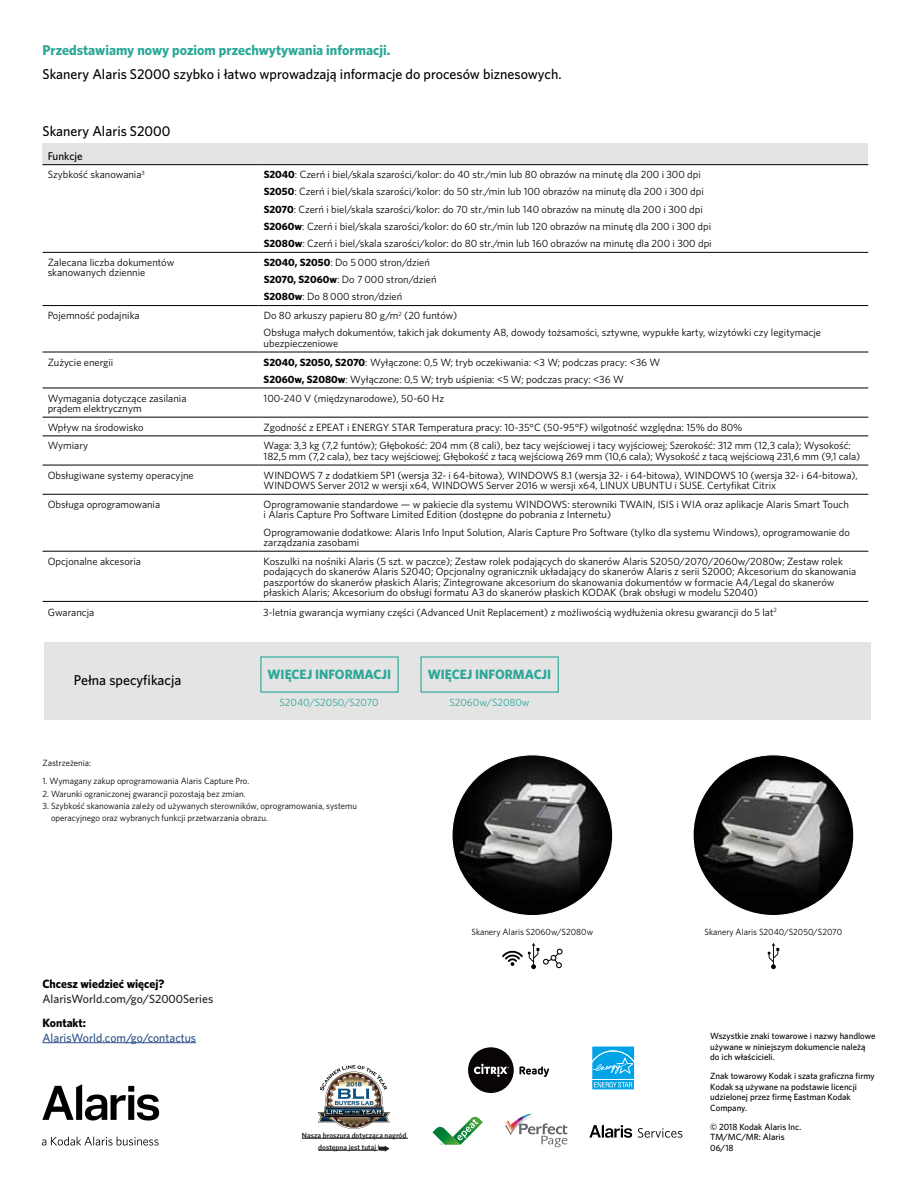
<style>
.page{position:relative;width:918px;height:1188px;background:#fff}
.page>*{position:absolute;margin:0;border:0;box-sizing:border-box;transform-origin:0 0}
.t1{font:500 14.25px "Whitney";color:#000}
.t2{font:700 14.25px "Whitney";color:#2ba798}
.t3{font:700 13.5px "Whitney";color:#2ba798}
.t4{font:500 12px "Whitney";color:#212121}
.t5{font:700 12px "Whitney";color:#000}
.t6{font:500 12px "Whitney";color:#2d528a}
.t7{font:500 11.25px "Whitney";color:#000}
.t8{font:10.5px/10.5px "Whitney";color:#000}
.t9{font:10.5px "Whitney";color:#2ba798}
.t10{font:9px/12px "Whitney";color:#000}
.t11{font:500 9px/10.5px "Whitney";color:#000}
.t12{font:600 7.5px/12px "Whitney";color:#212121;text-align:center}
.s1{font-weight:700}
</style>
<div class="page">
<div style="left:43px;top:143px;width:825px;height:22px;background:#e4e4e4"></div>
<svg style="left:43px;top:165px;width:825px;height:87px"></svg>
<svg style="left:43px;top:306px;width:825px;height:245px"></svg>
<svg style="left:43px;top:353px;width:825px;height:112px"></svg>
<hr style="left:259px;top:465px;width:609px;height:1px;background:#000">
<hr style="left:259px;top:494px;width:609px;height:1px;background:#000">
<hr style="left:43px;top:164px;width:216px;height:1px;background:#000">
<hr style="left:259px;top:551px;width:609px;height:1px;background:#000">
<hr style="left:259px;top:601px;width:609px;height:1px;background:#000">
<hr style="left:259px;top:164px;width:609px;height:1px;background:#000">
<hr style="left:43px;top:252px;width:216px;height:1px;background:#000">
<hr style="left:259px;top:252px;width:609px;height:1px;background:#000">
<hr style="left:43px;top:305px;width:216px;height:1px;background:#000">
<hr style="left:259px;top:305px;width:609px;height:1px;background:#000">
<hr style="left:43px;top:352px;width:216px;height:1px;background:#000">
<hr style="left:259px;top:352px;width:609px;height:1px;background:#000">
<hr style="left:43px;top:388px;width:216px;height:1px;background:#000">
<hr style="left:259px;top:388px;width:609px;height:1px;background:#000">
<hr style="left:43px;top:417px;width:216px;height:1px;background:#000">
<hr style="left:259px;top:417px;width:609px;height:1px;background:#000">
<hr style="left:43px;top:436px;width:216px;height:1px;background:#000">
<hr style="left:259px;top:436px;width:609px;height:1px;background:#000">
<hr style="left:43px;top:465px;width:216px;height:1px;background:#000">
<hr style="left:43px;top:494px;width:216px;height:1px;background:#000">
<hr style="left:43px;top:551px;width:216px;height:1px;background:#000">
<hr style="left:43px;top:601px;width:216px;height:1px;background:#000">
<svg style="left:468px;top:1047px;width:81px;height:46px"></svg>
<img style="left:452px;top:755px;width:161px;height:161px;border-radius:80px">
<img style="left:693px;top:755px;width:161px;height:161px;border-radius:80px">
<svg style="left:768px;top:943px;width:11px;height:26px"></svg>
<svg style="left:502px;top:943px;width:61px;height:26px"></svg>
<div style="left:45px;top:642px;width:826px;height:78px;background:#e4e4e4"></div>
<svg style="left:432px;top:1117px;width:51px;height:28px"></svg>
<svg style="left:592px;top:1046px;width:43px;height:1px"></svg>
<svg style="left:592px;top:1047px;width:43px;height:43px;background:#34b5ea"></svg>
<img style="left:318px;top:1065px;width:72px;height:64px">
<hr style="left:43px;top:1042px;width:153px;height:1px;background:#2d528a">
<svg style="left:505px;top:1114px;width:62px;height:33px"></svg>
<svg style="left:638px;top:1128px;width:44px;height:10px"></svg>
<svg style="left:589px;top:1125px;width:43px;height:13px"></svg>
<svg style="left:42px;top:1084px;width:117px;height:37px"></svg>
<svg style="left:42px;top:1137px;width:117px;height:9px"></svg>
<hr style="left:302px;top:1138px;width:106px;height:1px;background:#212121">
<hr style="left:318px;top:1150px;width:60px;height:1px;background:#212121">
<h1 class="t2" style="left:43px;top:40px;width:349px">Przedstawiamy nowy poziom przechwytywania informacji.</h1>
<h1 class="t1" style="left:43px;top:64px;width:521px">Skanery Alaris S2000 szybko i łatwo wprowadzają informacje do procesów biznesowych.</h1>
<h1 class="t1" style="left:43px;top:121px;width:130px">Skanery Alaris S2000</h1>
<p class="t7" style="left:48px;top:148px;width:37px">Funkcje</p>
<p class="t8" style="left:48px;top:169px;width:99px">Szybkość skanowania<sup>3</sup></p>
<p class="t8" style="left:264px;top:166px;width:450px;line-height:17.2px"><span class="s1">S2040</span>: Czerń i biel/skala szarości/kolor: do 40 str./min lub 80 obrazów na minutę dla 200 i 300 dpi <span class="s1">S2050</span>: Czerń i biel/skala szarości/kolor: do 50 str./min lub 100 obrazów na minutę dla 200 i 300 dpi <span class="s1">S2070</span>: Czerń i biel/skala szarości/kolor: do 70 str./min lub 140 obrazów na minutę dla 200 i 300 dpi <span class="s1">S2060w</span>: Czerń i biel/skala szarości/kolor: do 60 str./min lub 120 obrazów na minutę dla 200 i 300 dpi <span class="s1">S2080w</span>: Czerń i biel/skala szarości/kolor: do 80 str./min lub 160 obrazów na minutę dla 200 i 300 dpi</p>
<p class="t8" style="left:48px;top:257px;width:128px">Zalecana liczba dokumentów skanowanych dziennie</p>
<p class="t8" style="left:264px;top:253px;width:174px;line-height:17.2px"><span class="s1">S2040, S2050</span>: Do 5 000 stron/dzień<br><span class="s1">S2070, S2060w</span>: Do 7 000 stron/dzień<br><span class="s1">S2080w</span>: Do 8 000 stron/dzień</p>
<p class="t8" style="left:48px;top:310px;width:93px">Pojemność podajnika</p>
<p class="t8" style="left:264px;top:307px;width:559px;line-height:17.2px">Do 80 arkuszy papieru 80 g/m<sup>2</sup> (20 funtów)<br>Obsługa małych dokumentów, takich jak dokumenty A8, dowody tożsamości, sztywne, wypukłe karty, wizytówki czy legitymacje</p>
<p class="t8" style="left:264px;top:338px;width:76px">ubezpieczeniowe</p>
<p class="t8" style="left:48px;top:356px;width:67px">Zużycie energii</p>
<p class="t8" style="left:264px;top:353px;width:398px;line-height:17.2px"><span class="s1">S2040, S2050, S2070</span>: Wyłączone: 0,5 W; tryb oczekiwania: &lt;3 W; podczas pracy: &lt;36 W<br><span class="s1">S2060w, S2080w</span>: Wyłączone: 0,5 W; tryb uśpienia: &lt;5 W; podczas pracy: &lt;36 W</p>
<p class="t8" style="left:48px;top:392px;width:140px">Wymagania dotyczące zasilania prądem elektrycznym</p>
<p class="t8" style="left:264px;top:392px;width:182px">100-240 V (międzynarodowe), 50-60 Hz</p>
<p class="t8" style="left:48px;top:422px;width:98px">Wpływ na środowisko</p>
<p class="t8" style="left:264px;top:422px;width:480px">Zgodność z EPEAT i ENERGY STAR Temperatura pracy: 10-35°C (50-95°F) wilgotność względna: 15% do 80%</p>
<p class="t8" style="left:48px;top:440px;width:42px">Wymiary</p>
<p class="t8" style="left:264px;top:440px;width:598px">Waga: 3,3 kg (7,2 funtów); Głębokość: 204 mm (8 cali), bez tacy wejściowej i tacy wyjściowej; Szerokość: 312 mm (12,3 cala); Wysokość:<br>182,5 mm (7,2 cala), bez tacy wejściowej; Głębokość z tacą wejściową 269 mm (10,6 cala); Wysokość z tacą wejściową 231,6 mm (9,1 cala)</p>
<p class="t8" style="left:48px;top:469px;width:148px">Obsługiwane systemy operacyjne</p>
<p class="t8" style="left:264px;top:469px;width:596px">WINDOWS 7 z dodatkiem SP1 (wersja 32- i 64-bitowa), WINDOWS 8.1 (wersja 32- i 64-bitowa), WINDOWS 10 (wersja 32- i 64-bitowa),<br>WINDOWS Server 2012 w wersji x64, WINDOWS Server 2016 w wersji x64, LINUX UBUNTU i SUSE. Certyfikat Citrix</p>
<p class="t8" style="left:48px;top:499px;width:114px">Obsługa oprogramowania</p>
<p class="t8" style="left:264px;top:499px;width:587px">Oprogramowanie standardowe — w pakiecie dla systemu WINDOWS: sterowniki TWAIN, ISIS i WIA oraz aplikacje Alaris Smart Touch i Alaris Capture Pro Software Limited Edition (dostępne do pobrania z Internetu)</p>
<p class="t8" style="left:264px;top:526px;width:588px">Oprogramowanie dodatkowe: Alaris Info Input Solution, Alaris Capture Pro Software (tylko dla systemu Windows), oprogramowanie do zarządzania zasobami</p>
<p class="t8" style="left:48px;top:556px;width:95px">Opcjonalne akcesoria</p>
<p class="t8" style="left:264px;top:556px;width:594px">Koszulki na nośniki Alaris (5 szt. w paczce); Zestaw rolek podających do skanerów Alaris S2050/2070/2060w/2080w; Zestaw rolek podających do skanerów Alaris S2040; Opcjonalny ogranicznik układający do skanerów Alaris z serii S2000; Akcesorium do skanowania paszportów do skanerów płaskich Alaris; Zintegrowane akcesorium do skanowania dokumentów w formacie A4/Legal do skanerów płaskich Alaris; Akcesorium do obsługi formatu A3 do skanerów płaskich KODAK (brak obsługi w modelu S2040)</p>
<p class="t8" style="left:48px;top:607px;width:48px">Gwarancja</p>
<p class="t8" style="left:263px;top:607px;width:515px">3-letnia gwarancja wymiany części (Advanced Unit Replacement) z możliwością wydłużenia okresu gwarancji do 5 lat<sup>2</sup></p>
<h1 class="t1" style="left:74px;top:670px;width:109px">Pełna specyfikacja</h1>
<p class="t3" style="left:268px;top:665px;width:125px">WIĘCEJ INFORMACJI</p>
<p class="t3" style="left:428px;top:665px;width:125px">WIĘCEJ INFORMACJI</p>
<p class="t9" style="left:280px;top:695px;width:101px">S2040/S2050/S2070</p>
<p class="t9" style="left:450px;top:695px;width:82px">S2060w/S2080w</p>
<p class="t10" style="left:43px;top:756px;width:50px">Zastrzeżenia:</p>
<p class="t10" style="left:43px;top:774px;width:208px">1. Wymagany zakup oprogramowania Alaris Capture Pro.</p>
<p class="t10" style="left:43px;top:788px;width:205px">2. Warunki ograniczonej gwarancji pozostają bez zmian.</p>
<p class="t10" style="left:51px;top:800px;width:308px;text-indent:-8px">3. Szybkość skanowania zależy od używanych sterowników, oprogramowania, systemu operacyjnego oraz wybranych funkcji przetwarzania obrazu.</p>
<p class="t10" style="left:472px;top:926px;width:123px">Skanery Alaris S2060w/S2080w</p>
<p class="t10" style="left:705px;top:926px;width:139px">Skanery Alaris S2040/S2050/S2070</p>
<p class="t5" style="left:43px;top:975px;width:123px">Chcesz wiedzieć więcej?</p>
<p class="t4" style="left:43px;top:990px;width:172px">AlarisWorld.com/go/S2000Series</p>
<p class="t5" style="left:43px;top:1014px;width:45px">Kontakt:</p>
<p class="t6" style="left:43px;top:1029px;width:155px">AlarisWorld.com/go/contactus</p>
<p class="t11" style="left:710px;top:1031px;width:167px">Wszystkie znaki towarowe i nazwy handlowe używane w niniejszym dokumencie należą do ich właścicieli.</p>
<p class="t11" style="left:710px;top:1071px;width:166px">Znak towarowy Kodak i szata graficzna firmy<br>Kodak są używane na podstawie licencji udzielonej przez firmę Eastman Kodak<br>Company.</p>
<p class="t11" style="left:710px;top:1121px;width:93px">© 2018 Kodak Alaris Inc.<br>TM/MC/MR: Alaris<br>06/18</p>
<p class="t12" style="left:302px;top:1129px;width:106px">Nasza broszura dotycząca nagród dostępna jest tutaj ➥</p>
</div>
